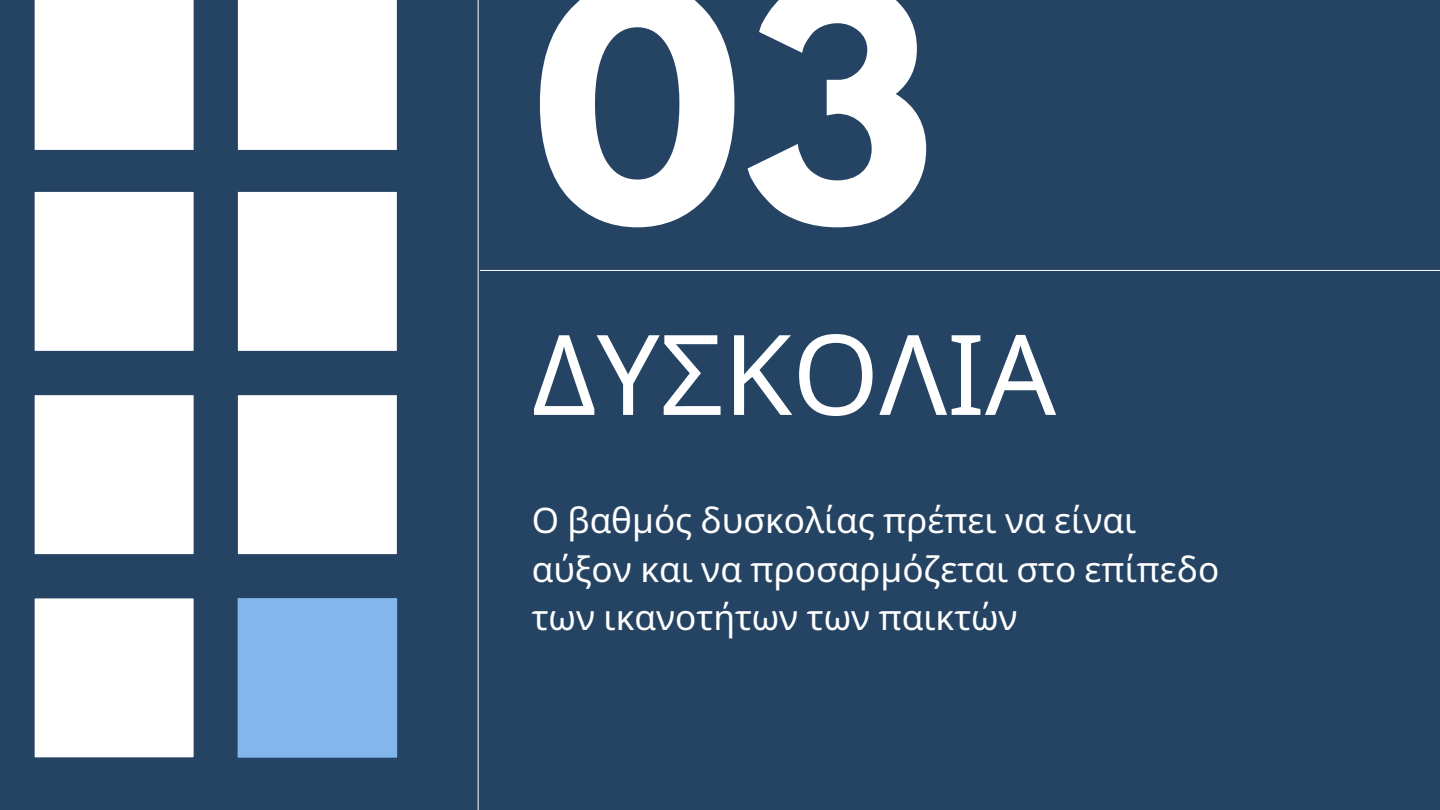
<style>
.page{position:relative;width:1440px;height:810px;background:#254464}
.page>*{position:absolute;margin:0;border:0;box-sizing:border-box;transform-origin:0 0}
.t1{font:700 290px "League Spartan";color:#fff}
.t2{font:111.5px "Noto Sans";color:#fff}
.t3{font:35.1px/48.8px "Noto Sans";color:#fff}
</style>
<div class="page">
<div style="left:32px;top:189px;width:165px;height:165px;background:#fff"></div>
<div style="left:29px;top:186px;width:171px;height:171px;border:6px solid #254464"></div>
<div style="left:32px;top:595px;width:165px;height:165px;background:#fff"></div>
<div style="left:29px;top:592px;width:171px;height:171px;border:6px solid #254464"></div>
<div style="left:32px;top:392px;width:165px;height:165px;background:#fff"></div>
<div style="left:29px;top:389px;width:171px;height:171px;border:6px solid #254464"></div>
<div style="left:235px;top:189px;width:165px;height:165px;background:#fff"></div>
<div style="left:232px;top:186px;width:171px;height:171px;border:6px solid #254464"></div>
<div style="left:235px;top:595px;width:165px;height:166px;background:#83b6eb"></div>
<div style="left:232px;top:592px;width:171px;height:172px;border:6px solid #254464"></div>
<div style="left:235px;top:392px;width:165px;height:165px;background:#fff"></div>
<div style="left:232px;top:389px;width:171px;height:171px;border:6px solid #254464"></div>
<div style="left:237px;top:0;width:160px;height:150px;background:#fff"></div>
<div style="left:34px;top:0;width:160px;height:150px;background:#fff"></div>
<hr style="left:478px;top:0;width:1px;height:810px;background:#fff">
<hr style="left:480px;top:270px;width:960px;height:1px;background:#fff">
<p class="t1" style="left:532px;top:-38px;width:405px">03</p>
<h1 class="t2" style="left:532px;top:296px;width:526px">ΔΥΣΚΟΛΙΑ</h1>
<p class="t3" style="left:532px;top:495px;width:689px">Ο βαθμός δυσκολίας πρέπει να είναι αύξον και να προσαρμόζεται στο επίπεδο των ικανοτήτων των παικτών</p>
</div>
